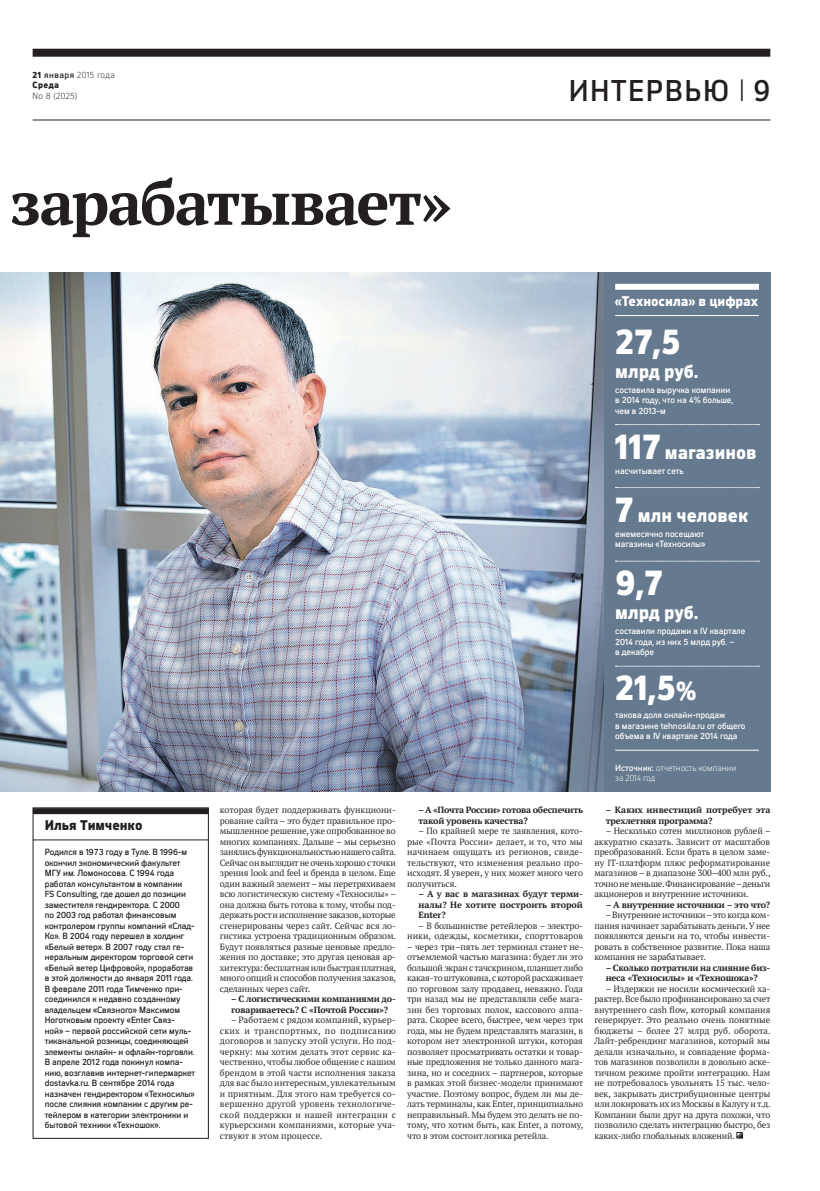
<style>
.page{position:relative;width:820px;height:1191px;background:#fff}
.page>*{position:absolute;margin:0;border:0;box-sizing:border-box;transform-origin:0 0}
.t1{font:700 62px "PT Serif Pro";letter-spacing:-.025em;color:#231f20}
.t2{font:700 36px "RBC Grotesk";color:#fff}
.t3{font:30px "RBC Grotesk";letter-spacing:.05em;color:#231f20}
.t4{font:700 19px "RBC Grotesk";color:#fff}
.t5{font:700 14px "RBC Grotesk";color:#fff}
.t6{font:700 14px "RBC Grotesk";color:#231f20}
.t7{font:9px/10.5px "PT Serif Pro";letter-spacing:-.015em;color:#231f20;text-align:justify}
.t8{font:9px/10.5px "RBC Grotesk";color:#231f20}
.t9{font:700 9px/10.5px "PT Serif Pro";letter-spacing:-.015em;color:#231f20}
.t10{font:9px/10.5px "RBC Grotesk";color:#fff}
.t11{font:300 9px/10.5px "RBC Grotesk";color:#fff}
.t12{font:300 9px/10.5px "RBC Grotesk";letter-spacing:.05em;color:#231f20}
.s1{font-weight:700}
.s2{font-weight:400}
.s3{font-size:30.8px}
.s4{font-size:36px}
.s5{font-size:27px}
</style>
<div class="page">
<hr style="left:33px;top:119px;width:737px;height:1px;background:#231f20">
<div style="left:33px;top:49px;width:737px;height:8px;background:#231f20"></div>
<img style="left:0;top:272px;width:603px;height:520px">
<svg style="left:736px;top:1132px;width:7px;height:6px"></svg>
<div style="left:603px;top:272px;width:167px;height:520px;background:#657a8e"></div>
<div style="left:615px;top:284px;width:143px;height:6px;background:#fff"></div>
<hr style="left:615px;top:315px;width:143px;height:1px;background:#fff">
<svg style="left:615px;top:424px;width:144px;height:1px"></svg>
<svg style="left:615px;top:487px;width:144px;height:1px"></svg>
<svg style="left:615px;top:561px;width:144px;height:1px"></svg>
<svg style="left:615px;top:666px;width:144px;height:1px"></svg>
<hr style="left:615px;top:750px;width:143px;height:1px;background:#fff">
<div style="left:33px;top:808px;width:175px;height:6px;background:#231f20"></div>
<hr style="left:33px;top:839px;width:176px;height:1px;background:#231f20">
<p class="t12" style="left:33px;top:70px;width:84px"><span class="s1">21</span> <span class="s2">января</span> 2015 года<br><span class="s1">Среда<br></span>No 8 (2025)</p>
<p class="t3" style="left:568px;top:73px;width:203px">ИНТЕРВЬЮ <span class="s3">| 9</span></p>
<p class="t1" style="left:10px;top:162px;width:443px">зарабатывает»</p>
<p class="t6" style="left:45px;top:817px;width:99px">Илья Тимченко</p>
<p class="t8" style="left:45px;top:846px;width:152px">Родился в 1973 году в Туле. В 1996-м окончил экономический факультет МГУ им. Ломоносова. С 1994 года работал консультантом в компании<br>FS Consulting, где дошел до позиции заместителя гендиректора. С 2000<br>по 2003 год работал финансовым контролером группы компаний «Слад-Ко». В 2004 году перешел в холдинг «Белый ветер». В 2007 году стал ге&shy;неральным директором торговой сети «Белый ветер Цифровой», проработав в этой должности до января 2011 года.<br>В феврале 2011 года Тимченко при&shy;соединился к недавно созданному владельцем «Связного» Максимом Ноготковым проекту «Enter Связ&shy;ной» – первой российской сети муль&shy;тиканальной розницы, соединяющей элементы онлайн- и офлайн-торговли.<br>В апреле 2012 года покинул компа&shy;нию, возглавив интернет-гипермаркет dostavka.ru. В сентябре 2014 года назначен гендиректором «Техносилы» после слияния компании с другим ре&shy;тейлером в категории электроники и бытовой техники «Техношок».</p>
<p class="t7" style="left:220px;top:804px;width:178px">которая будет поддерживать функциони&shy;рование сайта – это будет правильное про&shy;мышленное решение, уже опробованное во многих компаниях. Дальше – мы серьезно занялись функциональностью нашего сайта.<br>Сейчас он выглядит не очень хорошо с точки зрения look and feel и бренда в целом. Еще один важный элемент – мы перетряхиваем всю логистическую систему «Техносилы» – она должна быть готова к тому, чтобы под&shy;держать рост и исполнение заказов, которые сгенерированы через сайт. Сейчас вся ло&shy;гистика устроена традиционным образом.<br>Будут появляться разные ценовые предло&shy;жения по доставке; это другая ценовая ар&shy;хитектура: бесплатная или быстрая платная, много опций и способов получения заказов, сделанных через сайт.</p>
<p class="t9" style="left:231px;top:993px;width:166px">– С логистическими компаниями до&shy;говариваетесь? С «Почтой России»?</p>
<p class="t7" style="left:220px;top:1014px;width:177px;text-indent:11px">– Работаем с рядом компаний, курьер&shy;ских и транспортных, по подписанию договоров и запуску этой услуги. Но под&shy;черкну: мы хотим делать этот сервис ка&shy;чественно, чтобы любое общение с нашим брендом в этой части исполнения заказа для вас было интересным, увлекательным и приятным. Для этого нам требуется со&shy;вершенно другой уровень технологиче&shy;ской поддержки и нашей интеграции с курьерскими компаниями, которые уча&shy;ствуют в этом процессе.</p>
<p class="t9" style="left:418px;top:804px;width:166px">– А «Почта России» готова обеспечить такой уровень качества?</p>
<p class="t7" style="left:407px;top:825px;width:177px;text-indent:11px">– По крайней мере те заявления, кото&shy;рые «Почта России» делает, и то, что мы начинаем ощущать из регионов, свиде&shy;тельствуют, что изменения реально про&shy;исходят. Я уверен, у них может много чего получиться.</p>
<p class="t9" style="left:418px;top:888px;width:166px;text-align:justify">– А у вас в магазинах будут терми&shy;налы? Не хотите построить второй Enter?</p>
<p class="t7" style="left:407px;top:920px;width:177px;text-align:right">– В большинстве ретейлеров – электро&shy;ники, одежды, косметики, спорттоваров</p>
<p class="t7" style="left:407px;top:941px;width:178px">– через три–пять лет терминал станет не&shy;отъемлемой частью магазина: будет ли это большой экран с тачскрином, планшет либо какая-то штуковина, с которой расхаживает по торговом залу продавец, неважно. Года три назад мы не представляли себе мага&shy;зин без торговых полок, кассового аппа&shy;рата. Скорее всего, быстрее, чем через три года, мы не будем представлять магазин, в котором нет электронной штуки, которая позволяет просматривать остатки и товар&shy;ные предложения не только данного мага&shy;зина, но и соседних – партнеров, которые в рамках этой бизнес-модели принимают участие. Поэтому вопрос, будем ли мы де&shy;лать терминалы, как Enter, принципиально неправильный. Мы будем это делать не по&shy;тому, что хотим быть, как Enter, а потому, что в этом состоит логика ретейла.</p>
<p class="t5" style="left:615px;top:294px;width:144px">«Техносила» в цифрах</p>
<p class="t2" style="left:615px;top:322px;width:67px">27,5</p>
<p class="t4" style="left:615px;top:361px;width:85px">млрд руб.</p>
<p class="t10" style="left:615px;top:384px;width:119px">составила выручка компании в 2014 году, что на 4% больше, чем в 2013-м</p>
<p class="t4" style="left:615px;top:441px;width:143px"><span class="s4">117</span> магазинов</p>
<p class="t10" style="left:615px;top:465px;width:70px">насчитывает сеть</p>
<p class="t4" style="left:615px;top:504px;width:134px"><span class="s4">7</span> млн человек</p>
<p class="t10" style="left:615px;top:528px;width:92px">ежемесячно посещают магазины «Техносилы»</p>
<p class="t2" style="left:615px;top:563px;width:49px">9,7</p>
<p class="t4" style="left:615px;top:602px;width:85px">млрд руб.</p>
<p class="t10" style="left:615px;top:626px;width:131px">составили продажи в IV квартале<br>2014 года, из них 5 млрд руб. –<br>в декабре</p>
<p class="t2" style="left:615px;top:668px;width:83px">21,5<span class="s5">%</span></p>
<p class="t10" style="left:615px;top:710px;width:132px">такова доля онлайн-продаж<br>в магазине tehnosila.ru от общего объема в IV квартале 2014 года</p>
<p class="t11" style="left:615px;top:763px;width:122px"><span class="s2">Источник:</span> отчетность компании за 2014 год</p>
<p class="t9" style="left:605px;top:804px;width:166px">– Каких инвестиций потребует эта трехлетняя программа?</p>
<p class="t7" style="left:594px;top:825px;width:178px;text-indent:11px">– Несколько сотен миллионов рублей – аккуратно сказать. Зависит от масштабов преобразований. Если брать в целом заме&shy;ну IT-платформ плюс реформатирование магазинов – в диапазоне 300–400 млн руб., точно не меньше. Финансирование – деньги акционеров и внутренние источники.</p>
<p class="t9" style="left:605px;top:899px;width:166px">– А внутренние источники – это что?</p>
<p class="t7" style="left:594px;top:909px;width:177px;text-indent:11px">– Внутренние источники – это когда ком&shy;пания начинает зарабатывать деньги. У нее появляются деньги на то, чтобы инвести&shy;ровать в собственное развитие. Пока наша компания не зарабатывает.</p>
<p class="t9" style="left:605px;top:962px;width:166px">– Сколько потратили на слияние биз&shy;неса «Техносилы» и «Техношока»?</p>
<p class="t7" style="left:594px;top:983px;width:178px;text-indent:11px">– Издержки не носили космический ха&shy;рактер. Все было профинансировано за счет внутреннего cash flow, который компания генерирует. Это реально очень понятные бюджеты – более 27 млрд руб. оборота.<br>Лайт-ребрендинг магазинов, который мы делали изначально, и совпадение форма&shy;тов магазинов позволили в довольно аске&shy;тичном режиме пройти интеграцию. Нам не потребовалось увольнять 15 тыс. чело&shy;век, закрывать дистрибуционные центры или локировать их из Москвы в Калугу и т.д.<br>Компании были друг на друга похожи, что позволило сделать интеграцию быстро, без каких-либо глобальных вложений.</p>
</div>
